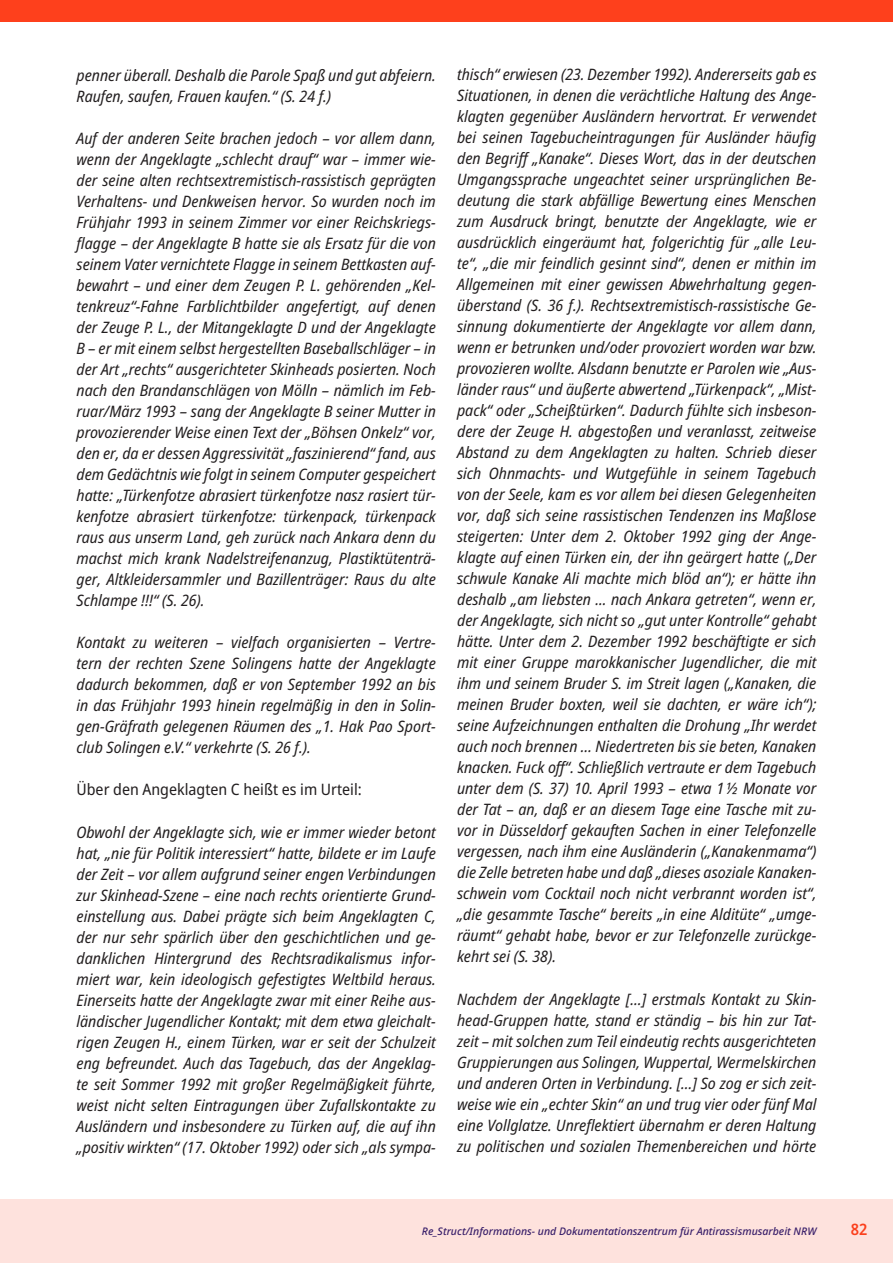
<style>
.page{position:relative;width:893px;height:1263px;background:#fff}
.page>*{position:absolute;margin:0;border:0;box-sizing:border-box;transform-origin:0 0}
.t1{font:italic semi-condensed 15.75px/21px "Noto Sans";color:#231f20;text-align:justify}
.t2{font:semi-condensed 15.75px "Noto Sans";color:#231f20}
.t3{font:600 semi-condensed 15.75px "Noto Sans";color:#fb401d}
.t4{font:italic 500 10.5px "Noto Sans";color:#391f6a}
</style>
<div class="page">
<div style="left:0;top:1199px;width:893px;height:64px;background:#fee2dd"></div>
<div style="left:0;top:0;width:893px;height:21px;background:#fe401c"></div>
<p class="t1" style="left:77px;top:65px;width:361px">penner überall. Deshalb die Parole Spaß und gut abfeiern.<br>Raufen, saufen, Frauen kaufen.“ (S. 24 f.)</p>
<p class="t1" style="left:77px;top:128px;width:361px">Auf der anderen Seite brachen jedoch – vor allem dann, wenn der Angeklagte „schlecht drauf“ war – immer wie&shy;der seine alten rechtsextremistisch-rassistisch geprägten Verhaltens- und Denkweisen hervor. So wurden noch im Frühjahr 1993 in seinem Zimmer vor einer Reichskriegs&shy;flagge – der Angeklagte B hatte sie als Ersatz für die von seinem Vater vernichtete Flagge in seinem Bettkasten auf&shy;bewahrt – und einer dem Zeugen P. L. gehörenden „Kel&shy;tenkreuz“-Fahne Farblichtbilder angefertigt, auf denen der Zeuge P. L., der Mitangeklagte D und der Angeklagte B – er mit einem selbst hergestellten Baseballschläger – in der Art „rechts“ ausgerichteter Skinheads posierten. Noch nach den Brandanschlägen von Mölln – nämlich im Feb&shy;ruar/März 1993 – sang der Angeklagte B seiner Mutter in provozierender Weise einen Text der „Böhsen Onkelz“ vor, den er, da er dessen Aggressivität „faszinierend“ fand, aus dem Gedächtnis wie folgt in seinem Computer gespeichert hatte: „Türkenfotze abrasiert türkenfotze nasz rasiert tür&shy;kenfotze abrasiert türkenfotze: türkenpack, türkenpack raus aus unserm Land, geh zurück nach Ankara denn du machst mich krank Nadelstreifenanzug, Plastiktütenträ&shy;ger, Altkleidersammler und Bazillenträger: Raus du alte Schlampe !!!“ (S. 26).</p>
<p class="t1" style="left:77px;top:632px;width:361px">Kontakt zu weiteren – vielfach organisierten – Vertre&shy;tern der rechten Szene Solingens hatte der Angeklagte dadurch bekommen, daß er von September 1992 an bis in das Frühjahr 1993 hinein regelmäßig in den in Solin&shy;gen-Gräfrath gelegenen Räumen des „1. Hak Pao Sport&shy;club Solingen e.V.“ verkehrte (S. 26 f.).</p>
<p class="t2" style="left:77px;top:778px;width:287px">Über den Angeklagten C heißt es im Urteil:</p>
<p class="t1" style="left:77px;top:822px;width:361px">Obwohl der Angeklagte sich, wie er immer wieder betont hat, „nie für Politik interessiert“ hatte, bildete er im Laufe der Zeit – vor allem aufgrund seiner engen Verbindungen zur Skinhead-Szene – eine nach rechts orientierte Grund&shy;einstellung aus. Dabei prägte sich beim Angeklagten C, der nur sehr spärlich über den geschichtlichen und ge&shy;danklichen Hintergrund des Rechtsradikalismus infor&shy;miert war, kein ideologisch gefestigtes Weltbild heraus.<br>Einerseits hatte der Angeklagte zwar mit einer Reihe aus&shy;ländischer Jugendlicher Kontakt; mit dem etwa gleichalt&shy;rigen Zeugen H., einem Türken, war er seit der Schulzeit eng befreundet. Auch das Tagebuch, das der Angeklag&shy;te seit Sommer 1992 mit großer Regelmäßigkeit führte, weist nicht selten Eintragungen über Zufallskontakte zu Ausländern und insbesondere zu Türken auf, die auf ihn „positiv wirkten“ (17. Oktober 1992) oder sich „als sympa-</p>
<p class="t1" style="left:457px;top:65px;width:361px">thisch“ erwiesen (23. Dezember 1992). Andererseits gab es Situationen, in denen die verächtliche Haltung des Ange&shy;klagten gegenüber Ausländern hervortrat. Er verwendet bei seinen Tagebucheintragungen für Ausländer häufig den Begriff „Kanake“. Dieses Wort, das in der deutschen Umgangssprache ungeachtet seiner ursprünglichen Be&shy;deutung die stark abfällige Bewertung eines Menschen zum Ausdruck bringt, benutzte der Angeklagte, wie er ausdrücklich eingeräumt hat, folgerichtig für „alle Leu&shy;te“, „die mir feindlich gesinnt sind“, denen er mithin im Allgemeinen mit einer gewissen Abwehrhaltung gegen&shy;überstand (S. 36 f.). Rechtsextremistisch-rassistische Ge&shy;sinnung dokumentierte der Angeklagte vor allem dann, wenn er betrunken und/oder provoziert worden war bzw. provozieren wollte. Alsdann benutzte er Parolen wie „Aus&shy;länder raus“ und äußerte abwertend „Türkenpack“, „Mist&shy;pack“ oder „Scheißtürken“. Dadurch fühlte sich insbeson&shy;dere der Zeuge H. abgestoßen und veranlasst, zeitweise Abstand zu dem Angeklagten zu halten. Schrieb dieser sich Ohnmachts- und Wutgefühle in seinem Tagebuch von der Seele, kam es vor allem bei diesen Gelegenheiten vor, daß sich seine rassistischen Tendenzen ins Maßlose steigerten: Unter dem 2. Oktober 1992 ging der Ange&shy;klagte auf einen Türken ein, der ihn geärgert hatte („Der schwule Kanake Ali machte mich blöd an“); er hätte ihn deshalb „am liebsten ... nach Ankara getreten“, wenn er, der Angeklagte, sich nicht so „gut unter Kontrolle“ gehabt hätte. Unter dem 2. Dezember 1992 beschäftigte er sich mit einer Gruppe marokkanischer Jugendlicher, die mit ihm und seinem Bruder S. im Streit lagen („Kanaken, die meinen Bruder boxten, weil sie dachten, er wäre ich“); seine Aufzeichnungen enthalten die Drohung „Ihr werdet auch noch brennen … Niedertreten bis sie beten, Kanaken knacken. Fuck off“. Schließlich vertraute er dem Tagebuch unter dem (S. 37) 10. April 1993 – etwa 1½ Monate vor der Tat – an, daß er an diesem Tage eine Tasche mit zu&shy;vor in Düsseldorf gekauften Sachen in einer Telefonzelle vergessen, nach ihm eine Ausländerin („Kanakenmama“) die Zelle betreten habe und daß „dieses asoziale Kanaken&shy;schwein vom Cocktail noch nicht verbrannt worden ist“, „die gesammte Tasche“ bereits „in eine Alditüte“ „umge&shy;räumt“ gehabt habe, bevor er zur Telefonzelle zurückge&shy;kehrt sei (S. 38).</p>
<p class="t1" style="left:457px;top:989px;width:361px">Nachdem der Angeklagte […] erstmals Kontakt zu Skin&shy;head-Gruppen hatte, stand er ständig – bis hin zur Tat&shy;zeit – mit solchen zum Teil eindeutig rechts ausgerichteten Gruppierungen aus Solingen, Wuppertal, Wermelskirchen und anderen Orten in Verbindung. […] So zog er sich zeit&shy;weise wie ein „echter Skin“ an und trug vier oder fünf Mal eine Vollglatze. Unreflektiert übernahm er deren Haltung zu politischen und sozialen Themenbereichen und hörte</p>
<p class="t4" style="left:422px;top:1224px;width:396px">Re_Struct/Informations- und Dokumentationszentrum für Antirassismusarbeit NRW</p>
<p class="t3" style="left:851px;top:1218px;width:18px">82</p>
</div>
